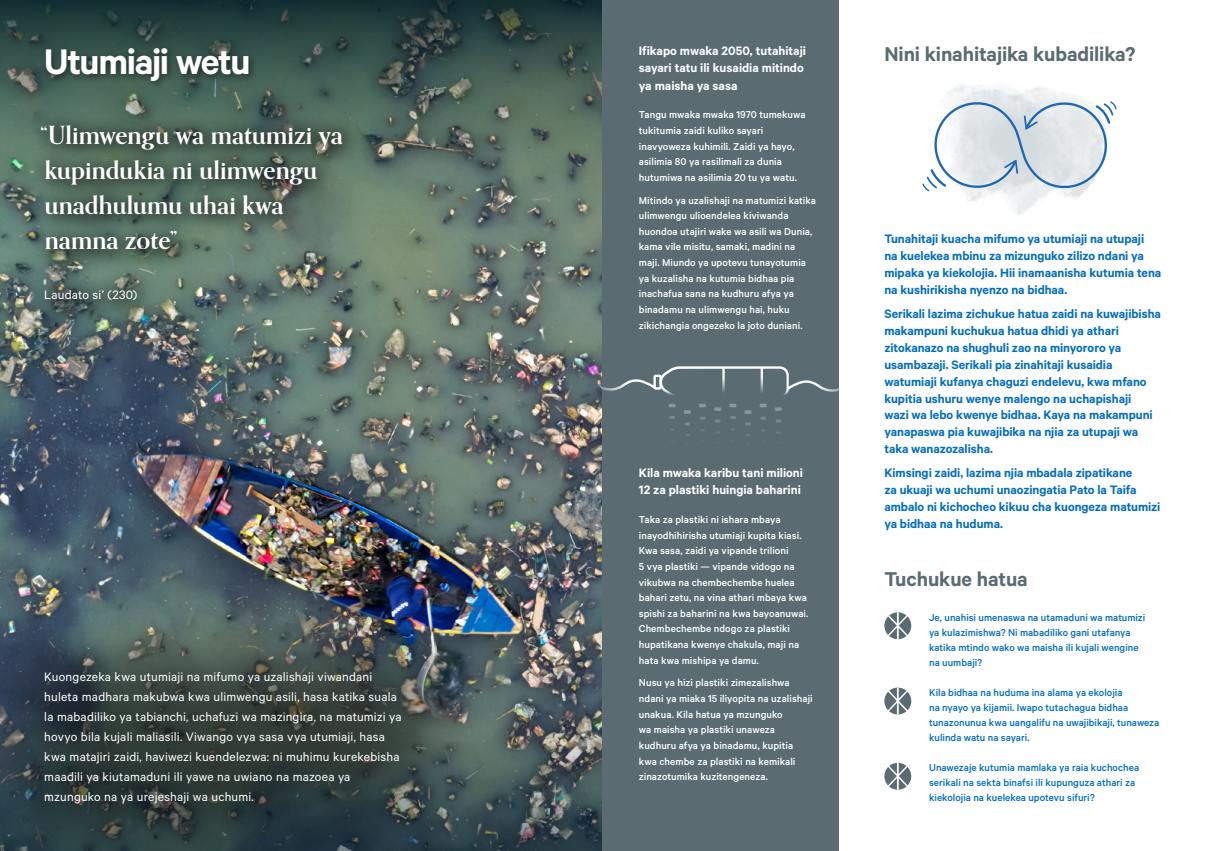
<style>
.page{position:relative;width:1205px;height:851px;background:#fff}
.page>*{position:absolute;margin:0;border:0;box-sizing:border-box;transform-origin:0 0}
.Main_title_left{font:600 40px "Calibre";letter-spacing:-.035em;color:#fff}
.Quote_Encyclical{font:700 25px/35px "Orpheus Pro";letter-spacing:.005em;color:#fff}
.Main_titles_right{font:600 22.5px "Calibre";letter-spacing:-.005em;color:#5a6c72}
.What_Can_We_do_paragraph{font:600 13.75px/16.9px "Calibre";letter-spacing:-.005em;color:#056eb7}
.Intro_left{font:13.75px/20px "Calibre";letter-spacing:.015em;color:#fff}
.Titles_Facts{font:600 13.75px/17.5px "Calibre";color:#fff}
.Reference{font:13.75px "Calibre";letter-spacing:.015em;color:#fff}
.Copy_Facts{font:500 11.25px/15.6px "Calibre";letter-spacing:.005em;color:#fff}
.Questions{font:500 11.25px/15px "Calibre";color:#056eb7}
</style>
<div class="page">
<img style="left:0;top:270px;width:602px;height:308px">
<svg style="left:0;top:0;width:602px;height:270px;background:#4a6158"></svg>
<img style="left:0;top:578px;width:602px;height:272px">
<div style="left:602px;top:0;width:237px;height:850px;background:#5a6c72"></div>
<svg style="left:602px;top:366px;width:237px;height:70px"></svg>
<hr style="left:760px;top:368px;width:3px;height:25px;background:#fff">
<hr style="left:722px;top:368px;width:3px;height:25px;background:#fff">
<div style="left:653px;top:374px;width:9px;height:15px;border:2px solid #fff"></div>
<div style="left:0;top:599px;width:477px;height:251px;background:#000;opacity:.5"></div>
<div style="left:29px;top:274px;width:129px;height:47px;background:#000;opacity:.6"></div>
<div style="left:25px;top:109px;width:338px;height:163px;background:#000;opacity:.6"></div>
<div style="left:42px;top:44px;width:216px;height:47px;background:#000;opacity:.5"></div>
<svg style="left:884px;top:612px;width:27px;height:27px"></svg>
<svg style="left:884px;top:687px;width:27px;height:27px"></svg>
<svg style="left:884px;top:762px;width:27px;height:27px"></svg>
<img style="left:947px;top:84px;width:137px;height:131px">
<svg style="left:922px;top:96px;width:195px;height:96px"></svg>
<p class="Main_title_left" style="left:44px;top:38px;width:208px">Utumiaji wetu</p>
<p class="Quote_Encyclical" style="left:40px;top:117px;width:304px">“Ulimwengu wa matumizi ya kupindukia ni ulimwengu unadhulumu uhai kwa namna zote”</p>
<p class="Reference" style="left:44px;top:286px;width:95px">Laudato si’ (230)</p>
<p class="Intro_left" style="left:44px;top:666px;width:359px">Kuongezeka kwa utumiaji na mifumo ya uzalishaji viwandani huleta madhara makubwa kwa ulimwengu asili, hasa katika suala la mabadiliko ya tabianchi, uchafuzi wa mazingira, na matumizi ya hovyo bila kujali maliasili. Viwango vya sasa vya utumiaji, hasa</p>
<p class="Intro_left" style="left:44px;top:746px;width:357px">kwa matajiri zaidi, haviwezi kuendelezwa: ni muhimu kurekebisha maadili ya kiutamaduni ili yawe na uwiano na mazoea ya mzunguko na ya urejeshaji wa uchumi.</p>
<p class="Titles_Facts" style="left:639px;top:41px;width:169px">Ifikapo mwaka 2050, tutahitaji sayari tatu ili kusaidia mitindo ya maisha ya sasa</p>
<p class="Copy_Facts" style="left:639px;top:107px;width:168px">Tangu mwaka mwaka 1970 tumekuwa tukitumia zaidi kuliko sayari inavyoweza kuhimili. Zaidi ya hayo, asilimia 80 ya rasilimali za dunia hutumiwa na asilimia 20 tu ya watu.</p>
<p class="Copy_Facts" style="left:639px;top:192px;width:179px">Mitindo ya uzalishaji na matumizi katika ulimwengu ulioendelea kiviwanda huondoa utajiri wake wa asili wa Dunia, kama vile misitu, samaki, madini na maji. Miundo ya upotevu tunayotumia ya kuzalisha na kutumia bidhaa pia inachafua sana na kudhuru afya ya binadamu na ulimwengu hai, huku zikichangia ongezeko la joto duniani.</p>
<p class="Titles_Facts" style="left:639px;top:463px;width:166px">Kila mwaka karibu tani milioni<br>12 za plastiki huingia baharini</p>
<p class="Copy_Facts" style="left:639px;top:511px;width:171px">Taka za plastiki ni ishara mbaya inayodhihirisha utumiaji kupita kiasi.<br>Kwa sasa, zaidi ya vipande trilioni<br>5 vya plastiki — vipande vidogo na vikubwa na chembechembe huelea bahari zetu, na vina athari mbaya kwa spishi za baharini na kwa bayoanuwai.<br>Chembechembe ndogo za plastiki hupatikana kwenye chakula, maji na hata kwa mishipa ya damu.</p>
<p class="Copy_Facts" style="left:639px;top:674px;width:175px">Nusu ya hizi plastiki zimezalishwa ndani ya miaka 15 iliyopita na uzalishaji unakua. Kila hatua ya mzunguko<br>wa maisha ya plastiki unaweza kudhuru afya ya binadamu, kupitia kwa chembe za plastiki na kemikali zinazotumika kuzitengeneza.</p>
<p class="Main_titles_right" style="left:884px;top:41px;width:252px">Nini kinahitajika kubadilika?</p>
<p class="What_Can_We_do_paragraph" style="left:884px;top:230px;width:278px">Tunahitaji kuacha mifumo ya utumiaji na utupaji<br>na kuelekea mbinu za mizunguko zilizo ndani ya mipaka ya kiekolojia. Hii inamaanisha kutumia tena na kushirikisha nyenzo na bidhaa.</p>
<p class="What_Can_We_do_paragraph" style="left:884px;top:305px;width:278px">Serikali lazima zichukue hatua zaidi na kuwajibisha makampuni kuchukua hatua dhidi ya athari zitokanazo na shughuli zao na minyororo ya usambazaji. Serikali pia zinahitaji kusaidia watumiaji kufanya chaguzi endelevu, kwa mfano kupitia ushuru wenye malengo na uchapishaji<br>wazi wa lebo kwenye bidhaa. Kaya na makampuni yanapaswa pia kuwajibika na njia za utupaji wa taka wanazozalisha.</p>
<p class="What_Can_We_do_paragraph" style="left:884px;top:464px;width:278px">Kimsingi zaidi, lazima njia mbadala zipatikane<br>za ukuaji wa uchumi unaozingatia Pato la Taifa ambalo ni kichocheo kikuu cha kuongeza matumizi ya bidhaa na huduma.</p>
<p class="Main_titles_right" style="left:884px;top:566px;width:145px">Tuchukue hatua</p>
<p class="Questions" style="left:929px;top:609px;width:218px">Je, unahisi umenaswa na utamaduni wa matumizi ya kulazimishwa? Ni mabadiliko gani utafanya katika mtindo wako wa maisha ili kujali wengine na uumbaji?</p>
<p class="Questions" style="left:929px;top:684px;width:232px">Kila bidhaa na huduma ina alama ya ekolojia<br>na nyayo ya kijamii. Iwapo tutachagua bidhaa tunazonunua kwa uangalifu na uwajibikaji, tunaweza kulinda watu na sayari.</p>
<p class="Questions" style="left:929px;top:759px;width:212px">Unawezaje kutumia mamlaka ya raia kuchochea serikali na sekta binafsi ili kupunguza athari za kiekolojia na kuelekea upotevu sifuri?</p>
</div>
